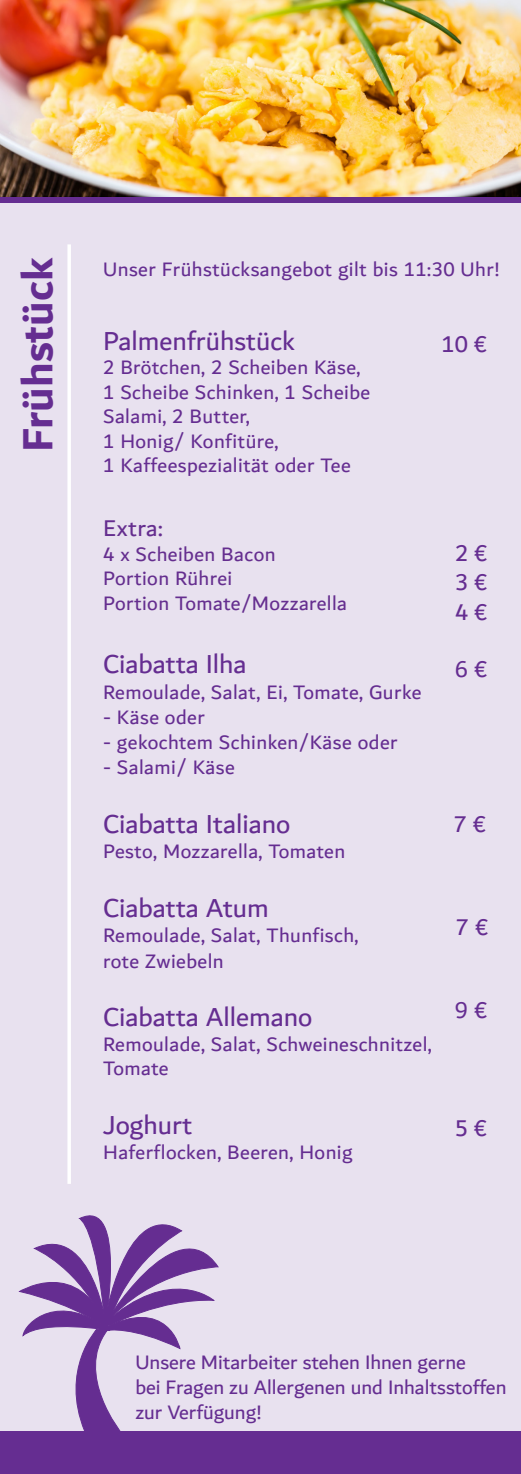
<style>
.page{position:relative;width:521px;height:1474px;background:#fff}
.page>*{position:absolute;margin:0;border:0;box-sizing:border-box;transform-origin:0 0}
.t1{font:700 45.5px "Dubai";color:#652d91}
.t2{font:28px "Dubai";color:#652d91}
.t3{font:24.5px "Dubai";color:#652d91}
.t4{font:24.5px "Dubai";letter-spacing:.015em;color:#652e8f}
.t5{font:21px "Dubai";letter-spacing:.02em;color:#652d91}
.t6{font:21px "Dubai";color:#652d91}
.t7{font:21px "Dubai";letter-spacing:.02em;color:#652e8f}
</style>
<div class="page">
<div style="left:1px;top:4px;width:520px;height:1469px;background:#e8e1ef"></div>
<div style="left:1px;top:1430px;width:520px;height:43px;background:#652d91"></div>
<hr style="left:67px;top:244px;width:4px;height:939px;background:#fff">
<svg style="left:0;top:196px;width:521px;height:6px;background:#6e3b89"></svg>
<img style="left:0;top:0;width:521px;height:196px">
<svg style="left:19px;top:1215px;width:200px;height:216px"></svg>
<p class="t1" style="left:10px;top:452px;width:196px;rotate:-90deg">Frühstück</p>
<p class="t5" style="left:103px;top:256px;width:398px">Unser Frühstücksangebot gilt bis 11:30 Uhr!</p>
<p class="t2" style="left:103px;top:324px;width:193px">Palmenfrühstück</p>
<p class="t5" style="left:103px;top:355px;width:259px">2 Brötchen, 2 Scheiben Käse,</p>
<p class="t5" style="left:103px;top:379px;width:269px">1 Scheibe Schinken, 1 Scheibe</p>
<p class="t5" style="left:103px;top:404px;width:148px">Salami, 2 Butter,</p>
<p class="t5" style="left:103px;top:428px;width:177px">1 Honig/ Konfitüre,</p>
<p class="t5" style="left:103px;top:453px;width:249px">1 Kaffeespezialität oder Tee</p>
<p class="t3" style="left:441px;top:329px;width:47px">10 €</p>
<p class="t4" style="left:103px;top:513px;width:61px">Extra:</p>
<p class="t7" style="left:103px;top:541px;width:174px">4 x Scheiben Bacon</p>
<p class="t7" style="left:103px;top:565px;width:131px">Portion Rührei</p>
<p class="t7" style="left:103px;top:591px;width:245px">Portion Tomate/Mozzarella</p>
<p class="t2" style="left:103px;top:647px;width:145px">Ciabatta Ilha</p>
<p class="t5" style="left:103px;top:679px;width:320px">Remoulade, Salat, Ei, Tomate, Gurke</p>
<p class="t5" style="left:103px;top:704px;width:103px">- Käse oder</p>
<p class="t5" style="left:103px;top:729px;width:296px">- gekochtem Schinken/Käse oder</p>
<p class="t5" style="left:103px;top:754px;width:133px">- Salami/ Käse</p>
<p class="t2" style="left:103px;top:807px;width:189px">Ciabatta Italiano</p>
<p class="t5" style="left:103px;top:838px;width:244px">Pesto, Mozzarella, Tomaten</p>
<p class="t2" style="left:103px;top:891px;width:167px">Ciabatta Atum</p>
<p class="t5" style="left:103px;top:922px;width:257px">Remoulade, Salat, Thunfisch,</p>
<p class="t5" style="left:103px;top:948px;width:122px">rote Zwiebeln</p>
<p class="t2" style="left:103px;top:1000px;width:211px">Ciabatta Allemano</p>
<p class="t5" style="left:103px;top:1031px;width:330px">Remoulade, Salat, Schweineschnitzel,</p>
<p class="t5" style="left:103px;top:1055px;width:67px">Tomate</p>
<p class="t2" style="left:103px;top:1107px;width:91px">Joghurt</p>
<p class="t5" style="left:103px;top:1139px;width:251px">Haferflocken, Beeren, Honig</p>
<p class="t3" style="left:455px;top:538px;width:34px">2 €</p>
<p class="t3" style="left:455px;top:567px;width:34px">3 €</p>
<p class="t3" style="left:455px;top:597px;width:34px">4 €</p>
<p class="t3" style="left:455px;top:654px;width:34px">6 €</p>
<p class="t3" style="left:454px;top:809px;width:34px">7 €</p>
<p class="t3" style="left:456px;top:911px;width:34px">7 €</p>
<p class="t3" style="left:455px;top:995px;width:34px">9 €</p>
<p class="t3" style="left:455px;top:1113px;width:34px">5 €</p>
<p class="t6" style="left:135px;top:1349px;width:332px">Unsere Mitarbeiter stehen Ihnen gerne</p>
<p class="t6" style="left:135px;top:1374px;width:373px">bei Fragen zu Allergenen und Inhaltsstoffen</p>
<p class="t6" style="left:135px;top:1399px;width:127px">zur Verfügung!</p>
</div>
